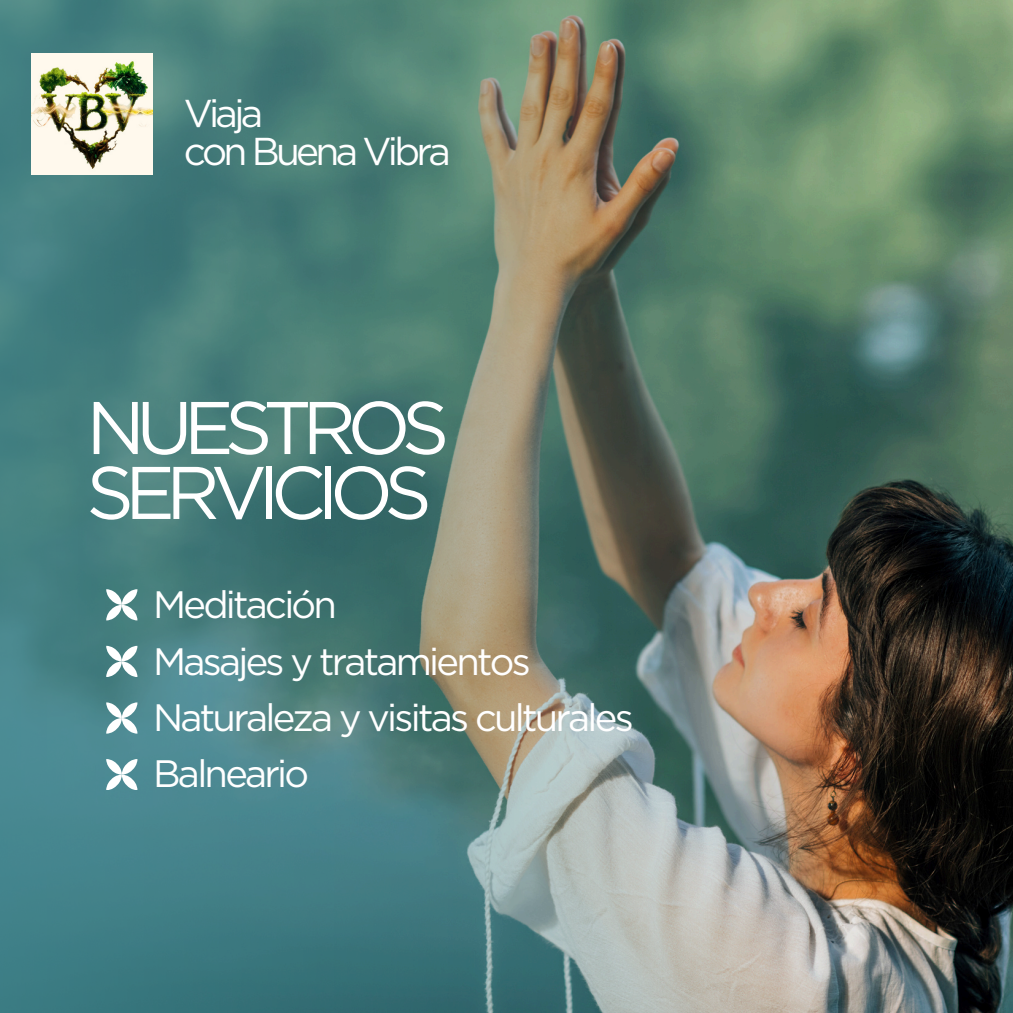
<style>
.page{position:relative;width:1013px;height:1013px;background:#fff}
.page>*{position:absolute;margin:0;border:0;box-sizing:border-box;transform-origin:0 0}
.t1{font:74.38px/64.9px "Gotham";letter-spacing:-.12em;color:#fff}
.t2{font:38.88px "Gotham";letter-spacing:-.095em;color:#fff}
.t3{font:38.12px "Gotham";letter-spacing:-.07em;color:#fff}
</style>
<div class="page">
<img style="left:888px;top:0;width:124px;height:1012px">
<img style="left:0;top:0;width:888px;height:1012px">
<svg style="left:106px;top:589px;width:31px;height:31px"></svg>
<svg style="left:106px;top:646px;width:31px;height:30px"></svg>
<svg style="left:106px;top:702px;width:31px;height:31px"></svg>
<svg style="left:106px;top:759px;width:31px;height:31px"></svg>
<img style="left:31px;top:54px;width:121px;height:121px">
<p class="t2" style="left:184px;top:90px;width:81px">Viaja</p>
<p class="t2" style="left:184px;top:127px;width:269px">con Buena Vibra</p>
<p class="t1" style="left:86px;top:395px;width:364px">NUESTROS<br>SERVICIOS</p>
<p class="t3" style="left:153px;top:581px;width:185px">Meditación</p>
<h1 class="t3" style="left:153px;top:638px;width:379px">Masajes y tratamientos</h1>
<p class="t3" style="left:153px;top:694px;width:482px">Naturaleza y visitas culturales</p>
<p class="t3" style="left:153px;top:750px;width:157px">Balneario</p>
</div>
